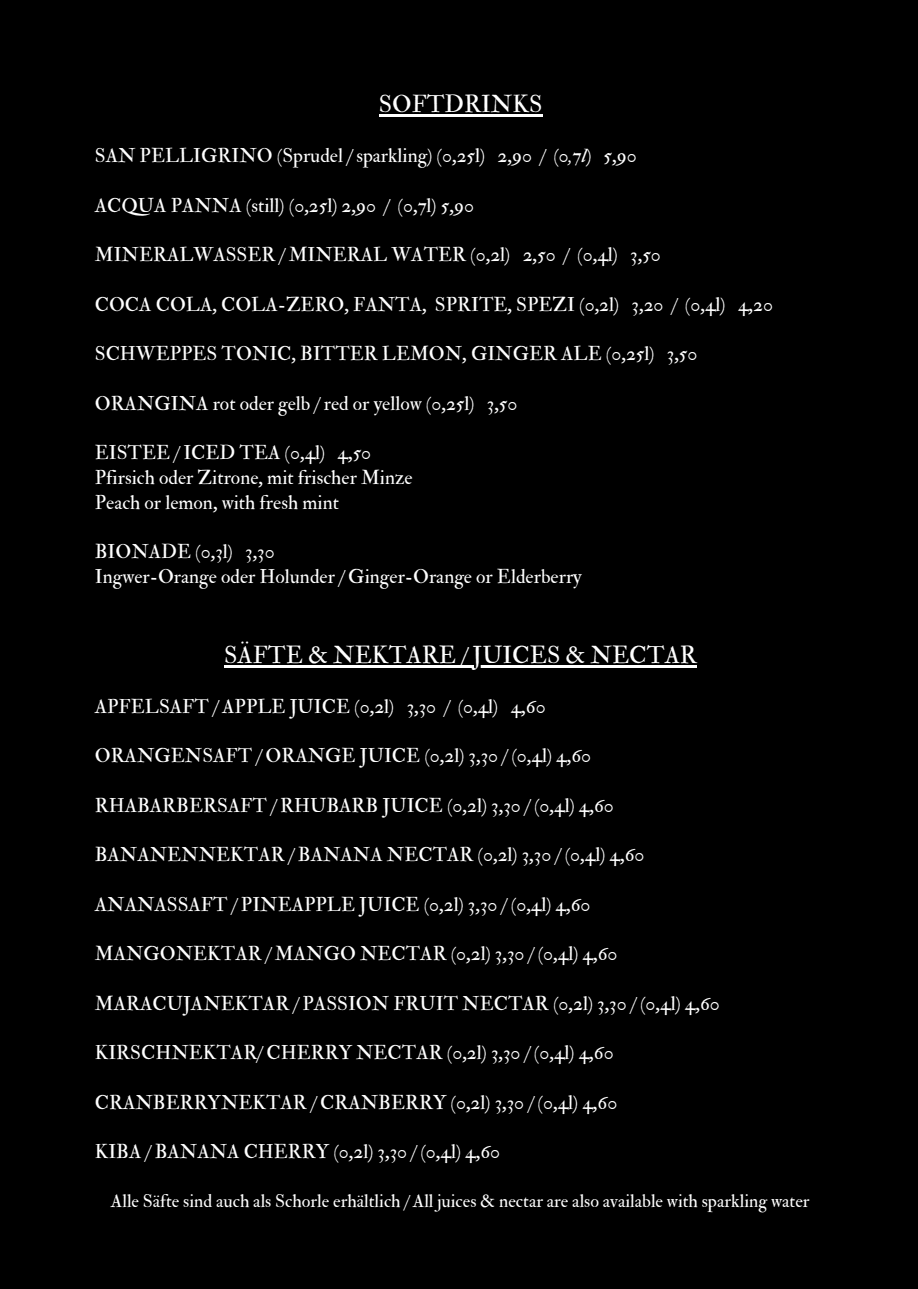
<style>
.page{position:relative;width:918px;height:1289px;background:#fff}
.page>*{position:absolute;margin:0;border:0;box-sizing:border-box;transform-origin:0 0}
.t1{font:24px "IM FELL Double Pica Roman";color:#fff}
.t2{font:19.5px/24.8px "IM FELL Double Pica Roman";color:#fff}
.t3{font:18px "IM FELL Double Pica Roman";color:#fff}
.s1{font-family:"IM FELL Double Pica Italic"}
</style>
<div class="page">
<div style="left:0;top:0;width:918px;height:1288px;background:#000"></div>
<hr style="left:379px;top:115px;width:164px;height:2px;background:#fff">
<hr style="left:224px;top:665px;width:473px;height:2px;background:#fff">
<p class="t1" style="left:379px;top:90px;width:165px">SOFTDRINKS</p>
<p class="t2" style="left:95px;top:143px;width:543px">SAN PELLIGRINO (Sprudel / sparkling) (0,25l) 2,90 / (<span class="s1">0,7l)</span> 5,90</p>
<p class="t2" style="left:95px;top:193px;width:381px">ACQUA PANNA (still) (0,25l) 2,90 / (0,7l) 5,90</p>
<p class="t2" style="left:95px;top:242px;width:568px">MINERALWASSER / MINERAL WATER (0,2l) 2,50 / (0,4l) 3,50</p>
<p class="t2" style="left:95px;top:292px;width:680px">COCA COLA, COLA-ZERO, FANTA, SPRITE, SPEZI (0,2l) 3,20 / (0,4l) 4,20</p>
<p class="t2" style="left:95px;top:341px;width:604px">SCHWEPPES TONIC, BITTER LEMON, GINGER ALE (0,25l) 3,50</p>
<p class="t2" style="left:95px;top:391px;width:424px">ORANGINA rot oder gelb / red or yellow (0,25l) 3,50</p>
<p class="t2" style="left:95px;top:440px;width:319px">EISTEE / ICED TEA (0,4l) 4,50<br>Pfirsich oder Zitrone, mit frischer Minze<br>Peach or lemon, with fresh mint</p>
<p class="t2" style="left:95px;top:539px;width:488px">BIONADE (0,3l) 3,30<br>Ingwer-Orange oder Holunder / Ginger-Orange or Elderberry</p>
<p class="t1" style="left:224px;top:640px;width:474px">SÄFTE &amp; NEKTARE / JUICES &amp; NECTAR</p>
<p class="t2" style="left:95px;top:694px;width:452px">APFELSAFT / APPLE JUICE (0,2l) 3,30 / (0,4l) 4,60</p>
<p class="t2" style="left:95px;top:743px;width:498px">ORANGENSAFT / ORANGE JUICE (0,2l) 3,30 / (0,4l) 4,60</p>
<p class="t2" style="left:95px;top:793px;width:521px">RHABARBERSAFT / RHUBARB JUICE (0,2l) 3,30 / (0,4l) 4,60</p>
<p class="t2" style="left:95px;top:842px;width:551px">BANANENNEKTAR / BANANA NECTAR (0,2l) 3,30 / (0,4l) 4,60</p>
<p class="t2" style="left:95px;top:892px;width:497px">ANANASSAFT / PINEAPPLE JUICE (0,2l) 3,30 / (0,4l) 4,60</p>
<p class="t2" style="left:95px;top:941px;width:524px">MANGONEKTAR / MANGO NECTAR (0,2l) 3,30 / (0,4l) 4,60</p>
<p class="t2" style="left:95px;top:991px;width:627px">MARACUJANEKTAR / PASSION FRUIT NECTAR (0,2l) 3,30 / (0,4l) 4,60</p>
<p class="t2" style="left:95px;top:1040px;width:520px">KIRSCHNEKTAR/ CHERRY NECTAR (0,2l) 3,30 / (0,4l) 4,60</p>
<p class="t2" style="left:95px;top:1090px;width:524px">CRANBERRYNEKTAR / CRANBERRY (0,2l) 3,30 / (0,4l) 4,60</p>
<p class="t2" style="left:95px;top:1139px;width:407px">KIBA / BANANA CHERRY (0,2l) 3,30 / (0,4l) 4,60</p>
<p class="t3" style="left:111px;top:1189px;width:700px">Alle Säfte sind auch als Schorle erhältlich / All juices &amp; nectar are also available with sparkling water</p>
</div>
